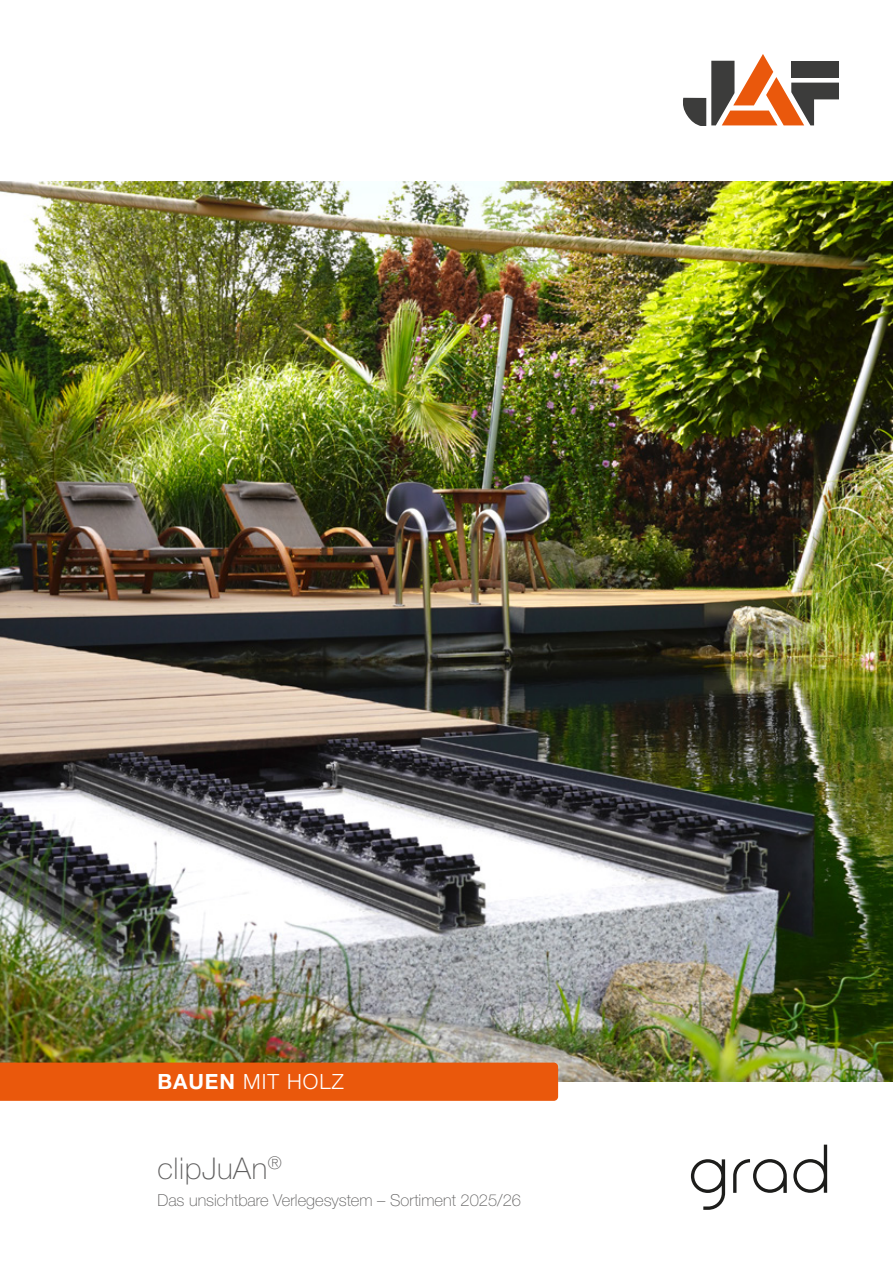
<style>
.page{position:relative;width:893px;height:1263px;background:#fff}
.page>*{position:absolute;margin:0;border:0;box-sizing:border-box;transform-origin:0 0}
.t1{font:100 30px "Helvetica Neue LTW1 G";letter-spacing:.02em;color:#5f5e5e}
.t2{font:300 21px "Helvetica Neue LTW1 G";letter-spacing:.05em;color:#fff}
.t3{font:100 16.5px "Helvetica Neue LTW1 G";color:#5f5e5e}
.s1{font-weight:700}
</style>
<div class="page">
<img style="left:0;top:181px;width:893px;height:900px">
<svg style="left:683px;top:54px;width:156px;height:71px"></svg>
<div style="left:0;top:1062px;width:558px;height:39px;background:#ea580c"></div>
<svg style="left:691px;top:1159px;width:34px;height:51px"></svg>
<svg style="left:733px;top:1159px;width:54px;height:34px"></svg>
<svg style="left:793px;top:1144px;width:34px;height:49px"></svg>
<p class="t2" style="left:157px;top:1069px;width:188px"><span class="s1">BAUEN</span> MIT HOLZ</p>
<p class="t1" style="left:157px;top:1151px;width:126px">clipJuAn<sup>®</sup></p>
<p class="t3" style="left:157px;top:1190px;width:365px">Das unsichtbare Verlegesystem – Sortiment 2025/26</p>
</div>
